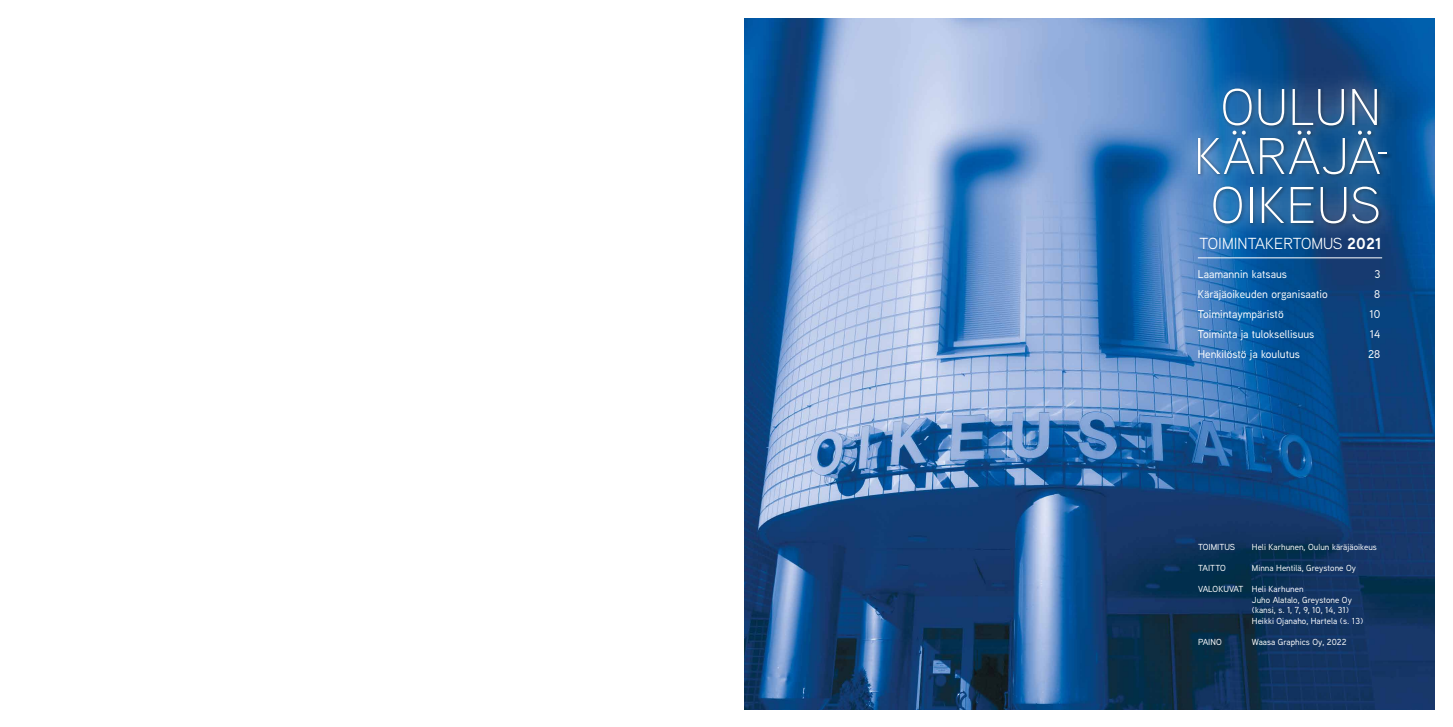
<style>
.page{position:relative;width:1453px;height:727px;background:#fff}
.page>*{position:absolute;margin:0;border:0;box-sizing:border-box;transform-origin:0 0}
.t1{font:300 51.5px/49px "Aaux Next";letter-spacing:.02em;color:#fff;text-align:center}
.t2{font:16px "Aaux Next";color:#fff}
.t3{font:500 11.25px "Aaux Next";color:#fff}
.t4{font:500 8.75px/10.6px "Aaux Next";letter-spacing:.005em;color:#fff}
.s1{font-weight:700}
</style>
<div class="page">
<img style="left:744px;top:19px;width:690px;height:690px">
<hr style="left:1198px;top:257px;width:184px;height:1px;background:#fff">
<svg style="left:1178px;top:69px;width:219px;height:174px;background:#27619a"></svg>
<div style="left:1378px;top:151px;width:14px;height:9px;background:#000;opacity:.5"></div>
<svg style="left:1378px;top:152px;width:9px;height:2px"></svg>
<h1 class="t1" style="left:1194px;top:80px;width:188px">OULUN<br>KÄRÄJÄ<br>OIKEUS</h1>
<h2 class="t2" style="left:1199px;top:232px;width:183px">TOIMINTAKERTOMUS <span class="s1">2021</span></h2>
<p class="t3" style="left:1198px;top:266px;width:91px">Laamannin katsaus</p>
<p class="t3" style="left:1374px;top:266px;width:7px">3</p>
<p class="t3" style="left:1198px;top:286px;width:131px">Käräjäoikeuden organisaatio</p>
<p class="t3" style="left:1374px;top:286px;width:8px">8</p>
<p class="t3" style="left:1198px;top:306px;width:87px">Toimintaympäristö</p>
<p class="t3" style="left:1369px;top:306px;width:12px">10</p>
<p class="t3" style="left:1198px;top:326px;width:118px">Toiminta ja tuloksellisuus</p>
<p class="t3" style="left:1370px;top:326px;width:12px">14</p>
<p class="t3" style="left:1198px;top:346px;width:104px">Henkilöstö ja koulutus</p>
<p class="t3" style="left:1368px;top:346px;width:14px">28</p>
<p class="t4" style="left:1198px;top:540px;width:39px">TOIMITUS</p>
<p class="t4" style="left:1252px;top:540px;width:127px">Heli Karhunen, Oulun käräjäoikeus</p>
<p class="t4" style="left:1198px;top:562px;width:29px">TAITTO</p>
<p class="t4" style="left:1252px;top:562px;width:106px">Minna Hentilä, Greystone Oy</p>
<p class="t4" style="left:1252px;top:583px;width:113px;text-indent:-54px">VALOKUVAT Heli Karhunen<br>Juho Alatalo, Greystone Oy (kansi, s. 1, 7, 9, 10, 14, 31)<br>Heikki Ojanaho, Hartela (s. 13)</p>
<p class="t4" style="left:1198px;top:636px;width:25px">PAINO</p>
<p class="t4" style="left:1252px;top:636px;width:96px">Waasa Graphics Oy, 2022</p>
</div>
